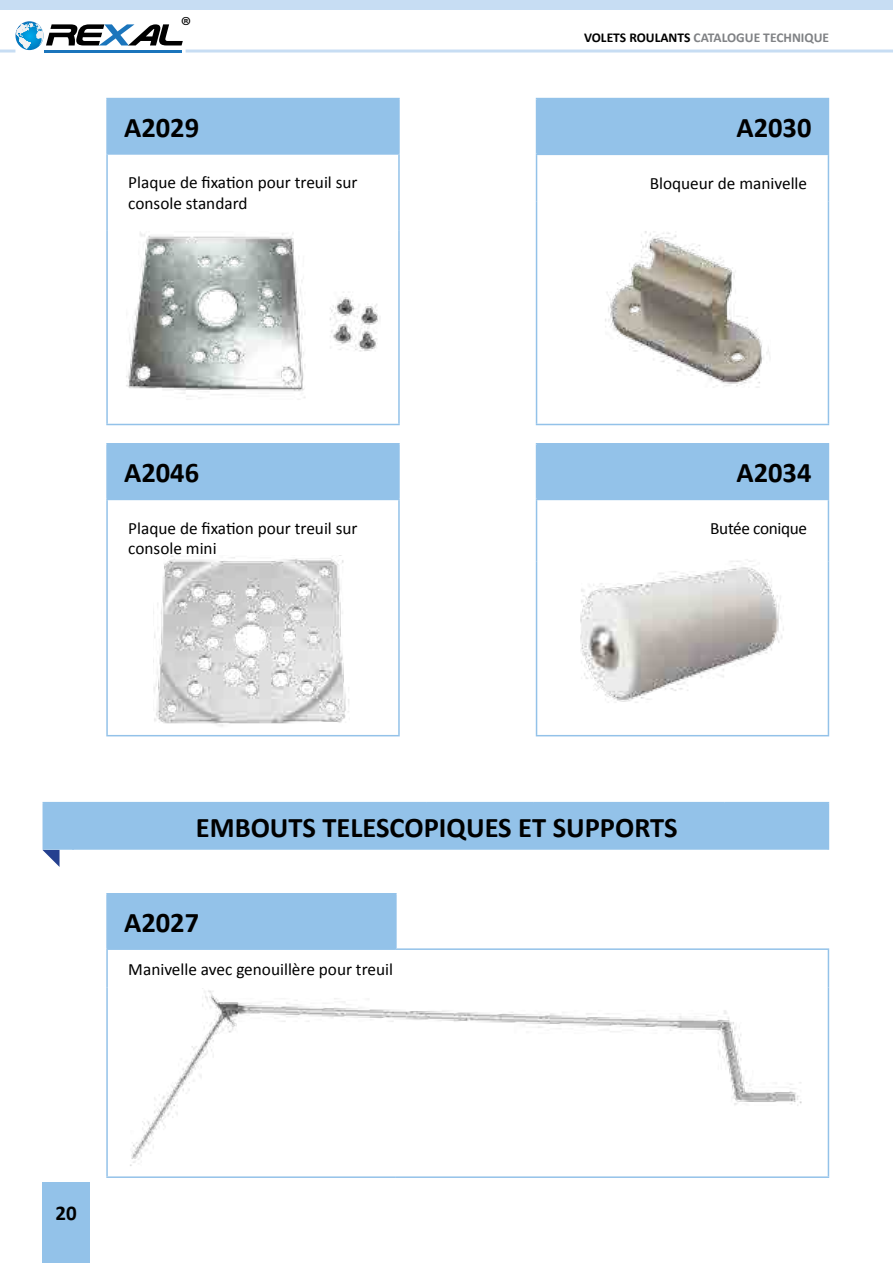
<style>
.page{position:relative;width:893px;height:1263px;background:#fff}
.page>*{position:absolute;margin:0;border:0;box-sizing:border-box;transform-origin:0 0}
.t1{font:700 28.5px "Calibri";color:#000}
.t2{font:24.9px "Myriad Pro";color:#000}
.t3{font:700 21px "Calibri";color:#000}
.t4{font:17.25px/20.7px "Calibri";color:#000}
.t5{font:17.25px "Calibri";letter-spacing:-.02em;color:#000}
.t6{font:700 13.5px "Calibri";color:#808285}
.s1{color:#000}
</style>
<div class="page">
<div style="left:43px;top:1183px;width:47px;height:80px;background:#93c2e9"></div>
<hr style="left:186px;top:50px;width:707px;height:3px;background:#c7ddf3">
<hr style="left:0;top:50px;width:15px;height:3px;background:#c7ddf3">
<div style="left:0;top:0;width:893px;height:10px;background:#c7ddf3"></div>
<hr style="left:45px;top:50px;width:137px;height:3px;background:#1b75bc">
<svg style="left:15px;top:21px;width:168px;height:29px"></svg>
<hr style="left:73px;top:802px;width:79px;height:1px;background:#93c2e9">
<hr style="left:152px;top:802px;width:212px;height:1px;background:#93c2e9">
<hr style="left:364px;top:802px;width:62px;height:1px;background:#93c2e9">
<hr style="left:426px;top:802px;width:108px;height:1px;background:#93c2e9">
<hr style="left:534px;top:802px;width:191px;height:1px;background:#93c2e9">
<hr style="left:725px;top:802px;width:104px;height:1px;background:#93c2e9">
<hr style="left:828px;top:803px;width:1px;height:47px;background:#93c2e9">
<hr style="left:43px;top:802px;width:30px;height:1px;background:#93c2e9">
<svg style="left:43px;top:803px;width:785px;height:64px"></svg>
<div style="left:107px;top:99px;width:292px;height:55px;background:#93c2e9"></div>
<hr style="left:106px;top:424px;width:294px;height:1px;background:#93c2e9">
<hr style="left:106px;top:155px;width:2px;height:75px;background:#93c2e9">
<hr style="left:106px;top:230px;width:2px;height:194px;background:#93c2e9">
<hr style="left:398px;top:155px;width:2px;height:75px;background:#93c2e9">
<hr style="left:398px;top:230px;width:2px;height:194px;background:#93c2e9">
<hr style="left:106px;top:98px;width:294px;height:1px;background:#93c2e9">
<hr style="left:106px;top:99px;width:2px;height:54px;background:#93c2e9">
<hr style="left:398px;top:99px;width:2px;height:54px;background:#93c2e9">
<hr style="left:106px;top:153px;width:294px;height:2px;background:#93c2e9">
<div style="left:107px;top:444px;width:292px;height:55px;background:#93c2e9"></div>
<hr style="left:106px;top:735px;width:294px;height:1px;background:#93c2e9">
<hr style="left:106px;top:500px;width:2px;height:76px;background:#93c2e9">
<hr style="left:106px;top:576px;width:2px;height:159px;background:#93c2e9">
<hr style="left:398px;top:500px;width:2px;height:76px;background:#93c2e9">
<hr style="left:398px;top:576px;width:2px;height:159px;background:#93c2e9">
<hr style="left:106px;top:443px;width:294px;height:1px;background:#93c2e9">
<hr style="left:106px;top:444px;width:2px;height:55px;background:#93c2e9">
<hr style="left:398px;top:444px;width:2px;height:55px;background:#93c2e9">
<hr style="left:106px;top:499px;width:294px;height:1px;background:#93c2e9">
<div style="left:536px;top:99px;width:292px;height:55px;background:#93c2e9"></div>
<hr style="left:536px;top:424px;width:293px;height:1px;background:#93c2e9">
<hr style="left:536px;top:155px;width:1px;height:47px;background:#93c2e9">
<hr style="left:536px;top:202px;width:1px;height:222px;background:#93c2e9">
<hr style="left:828px;top:155px;width:1px;height:47px;background:#93c2e9">
<hr style="left:828px;top:202px;width:1px;height:222px;background:#93c2e9">
<hr style="left:536px;top:98px;width:293px;height:1px;background:#93c2e9">
<hr style="left:828px;top:99px;width:1px;height:55px;background:#93c2e9">
<hr style="left:536px;top:154px;width:293px;height:1px;background:#93c2e9">
<div style="left:536px;top:444px;width:292px;height:55px;background:#93c2e9"></div>
<hr style="left:536px;top:735px;width:293px;height:1px;background:#93c2e9">
<hr style="left:536px;top:500px;width:1px;height:61px;background:#93c2e9">
<hr style="left:536px;top:561px;width:1px;height:174px;background:#93c2e9">
<hr style="left:828px;top:500px;width:1px;height:61px;background:#93c2e9">
<hr style="left:828px;top:561px;width:1px;height:174px;background:#93c2e9">
<hr style="left:536px;top:443px;width:293px;height:1px;background:#93c2e9">
<hr style="left:828px;top:444px;width:1px;height:55px;background:#93c2e9">
<hr style="left:536px;top:499px;width:293px;height:1px;background:#93c2e9">
<div style="left:107px;top:894px;width:289px;height:55px;background:#93c2e9"></div>
<hr style="left:396px;top:948px;width:433px;height:2px;background:#93c2e9">
<hr style="left:828px;top:950px;width:1px;height:38px;background:#93c2e9">
<hr style="left:828px;top:988px;width:1px;height:188px;background:#93c2e9">
<hr style="left:106px;top:1176px;width:290px;height:2px;background:#93c2e9">
<hr style="left:396px;top:1176px;width:433px;height:2px;background:#93c2e9">
<hr style="left:106px;top:950px;width:2px;height:38px;background:#93c2e9">
<hr style="left:106px;top:988px;width:2px;height:188px;background:#93c2e9">
<hr style="left:106px;top:893px;width:291px;height:1px;background:#93c2e9">
<hr style="left:106px;top:894px;width:2px;height:54px;background:#93c2e9">
<hr style="left:395px;top:894px;width:2px;height:54px;background:#93c2e9">
<hr style="left:106px;top:948px;width:290px;height:2px;background:#93c2e9">
<img style="left:605px;top:231px;width:164px;height:157px">
<img style="left:153px;top:556px;width:196px;height:171px">
<img style="left:580px;top:559px;width:204px;height:144px">
<img style="left:126px;top:232px;width:252px;height:168px">
<img style="left:130px;top:988px;width:672px;height:178px">
<h2 class="t2" style="left:181px;top:10px;width:12px">®</h2>
<h1 class="t1" style="left:124px;top:109px;width:77px">A2029</h1>
<p class="t4" style="left:128px;top:172px;width:231px">Plaque de fixation pour treuil sur console standard</p>
<h1 class="t1" style="left:124px;top:454px;width:77px">A2046</h1>
<p class="t4" style="left:128px;top:518px;width:231px">Plaque de fixation pour treuil sur console mini</p>
<p class="t6" style="left:584px;top:29px;width:247px"><span class="s1">VOLETS ROULANTS</span> CATALOGUE TECHNIQUE</p>
<h1 class="t1" style="left:736px;top:109px;width:77px">A2030</h1>
<p class="t4" style="left:650px;top:173px;width:159px">Bloqueur de manivelle</p>
<h1 class="t1" style="left:736px;top:454px;width:77px">A2034</h1>
<p class="t5" style="left:710px;top:517px;width:98px">Butée conique</p>
<h1 class="t1" style="left:196px;top:809px;width:483px">EMBOUTS TELESCOPIQUES ET SUPPORTS</h1>
<h1 class="t1" style="left:124px;top:904px;width:77px">A2027</h1>
<p class="t4" style="left:128px;top:959px;width:266px">Manivelle avec genouillère pour treuil</p>
<p class="t3" style="left:55px;top:1199px;width:23px">20</p>
</div>
